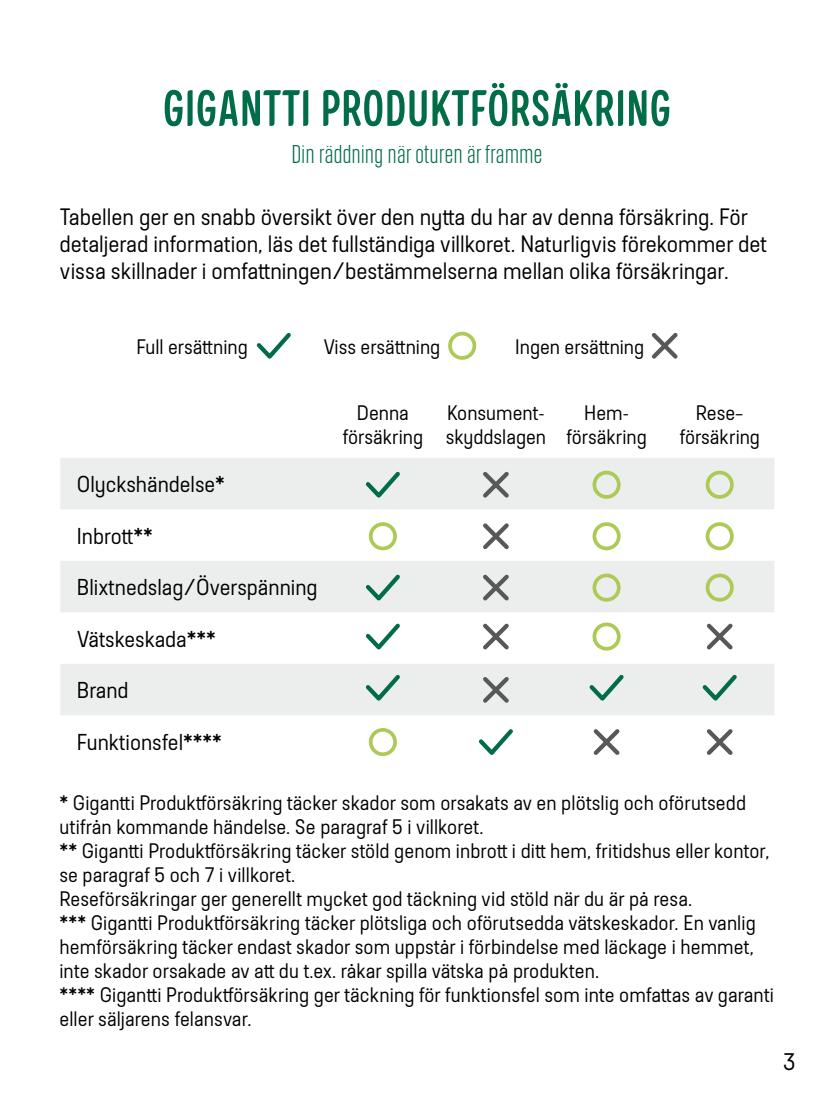
<style>
.page{position:relative;width:834px;height:1106px;background:#fff}
.page>*{position:absolute;margin:0;border:0;box-sizing:border-box;transform-origin:0 0}
.t1{font:51px "Elkjop Headline";letter-spacing:.015em;color:#006d47}
.t2{font:300 24px "Elkjop Condensed";letter-spacing:.025em;color:#006d47}
.t3{font:24px "Elkjop Bodytext";color:#000}
.t4{font:23.7px/27px "Elkjop Bodytext";color:#000}
.t5{font:23.1px "Elkjop Bodytext";color:#000}
.t6{font:21px/24px "Elkjop Bodytext";letter-spacing:.005em;color:#000;text-align:center}
</style>
<div class="page">
<svg style="left:256px;top:333px;width:35px;height:26px"></svg>
<div style="left:448px;top:332px;width:28px;height:28px;border:4px solid #adca57;border-radius:50%"></div>
<svg style="left:651px;top:333px;width:27px;height:26px"></svg>
<svg style="left:60px;top:458px;width:714px;height:257px;fill:#eceded"></svg>
<div style="left:369px;top:522px;width:28px;height:28px;border:4px solid #adca57;border-radius:50%"></div>
<div style="left:369px;top:728px;width:28px;height:28px;border:4px solid #adca57;border-radius:50%"></div>
<svg style="left:362px;top:468px;width:42px;height:34px"></svg>
<svg style="left:362px;top:571px;width:42px;height:33px"></svg>
<svg style="left:362px;top:619px;width:42px;height:34px"></svg>
<svg style="left:362px;top:671px;width:42px;height:34px"></svg>
<svg style="left:479px;top:468px;width:33px;height:33px"></svg>
<svg style="left:479px;top:519px;width:33px;height:34px"></svg>
<svg style="left:479px;top:571px;width:33px;height:33px"></svg>
<svg style="left:479px;top:619px;width:33px;height:34px"></svg>
<svg style="left:479px;top:673px;width:33px;height:33px"></svg>
<svg style="left:478px;top:729px;width:35px;height:26px"></svg>
<div style="left:592px;top:522px;width:28px;height:28px;border:4px solid #adca57;border-radius:50%"></div>
<div style="left:592px;top:470px;width:28px;height:29px;border:4px solid #adca57;border-radius:50%"></div>
<div style="left:592px;top:573px;width:28px;height:28px;border:4px solid #adca57;border-radius:50%"></div>
<div style="left:592px;top:622px;width:28px;height:28px;border:4px solid #adca57;border-radius:50%"></div>
<svg style="left:593px;top:729px;width:27px;height:26px"></svg>
<svg style="left:585px;top:671px;width:42px;height:34px"></svg>
<div style="left:705px;top:522px;width:28px;height:28px;border:4px solid #adca57;border-radius:50%"></div>
<div style="left:705px;top:470px;width:28px;height:29px;border:4px solid #adca57;border-radius:50%"></div>
<div style="left:705px;top:573px;width:28px;height:28px;border:4px solid #adca57;border-radius:50%"></div>
<svg style="left:702px;top:619px;width:34px;height:34px"></svg>
<svg style="left:706px;top:729px;width:27px;height:26px"></svg>
<svg style="left:698px;top:671px;width:42px;height:34px"></svg>
<h1 class="t1" style="left:163px;top:81px;width:509px">GIGANTTI PRODUKTFÖRSÄKRING</h1>
<p class="t2" style="left:291px;top:141px;width:252px">Din räddning när oturen är framme</p>
<p class="t4" style="left:60px;top:204px;width:709px">Tabellen ger en snabb översikt över den nytta du har av denna försäkring. För detaljerad information, läs det fullständiga villkoret. Naturligvis förekommer det vissa skillnader i omfattningen/bestämmelserna mellan olika försäkringar.</p>
<p class="t6" style="left:136px;top:335px;width:113px">Full ersättning</p>
<p class="t6" style="left:323px;top:335px;width:118px">Viss ersättning</p>
<p class="t6" style="left:515px;top:335px;width:130px">Ingen ersättning</p>
<p class="t5" style="left:77px;top:471px;width:149px">Olyckshändelse*</p>
<p class="t5" style="left:77px;top:523px;width:77px">Inbrott**</p>
<p class="t5" style="left:77px;top:574px;width:242px">Blixtnedslag/Överspänning</p>
<p class="t5" style="left:77px;top:626px;width:140px">Vätskeskada***</p>
<p class="t5" style="left:77px;top:677px;width:53px">Brand</p>
<p class="t5" style="left:77px;top:729px;width:146px">Funktionsfel****</p>
<p class="t6" style="left:342px;top:401px;width:82px">Denna försäkring</p>
<p class="t6" style="left:445px;top:401px;width:102px;text-align:left">Konsument&shy;skyddslagen</p>
<p class="t6" style="left:566px;top:401px;width:82px">Hem&shy;försäkring</p>
<p class="t6" style="left:679px;top:401px;width:82px">Rese– försäkring</p>
<p class="t6" style="left:59px;top:791px;width:716px;text-align:left">* Gigantti Produktförsäkring täcker skador som orsakats av en plötslig och oförutsedd utifrån kommande händelse. Se paragraf 5 i villkoret.<br>** Gigantti Produktförsäkring täcker stöld genom inbrott i ditt hem, fritidshus eller kontor, se paragraf 5 och 7 i villkoret.<br>Reseförsäkringar ger generellt mycket god täckning vid stöld när du är på resa.<br>*** Gigantti Produktförsäkring täcker plötsliga och oförutsedda vätskeskador. En vanlig hemförsäkring täcker endast skador som uppstår i förbindelse med läckage i hemmet, inte skador orsakade av att du t.ex. råkar spilla vätska på produkten.<br>**** Gigantti Produktförsäkring ger täckning för funktionsfel som inte omfattas av garanti eller säljarens felansvar.</p>
<p class="t3" style="left:782px;top:1048px;width:14px">3</p>
</div>
